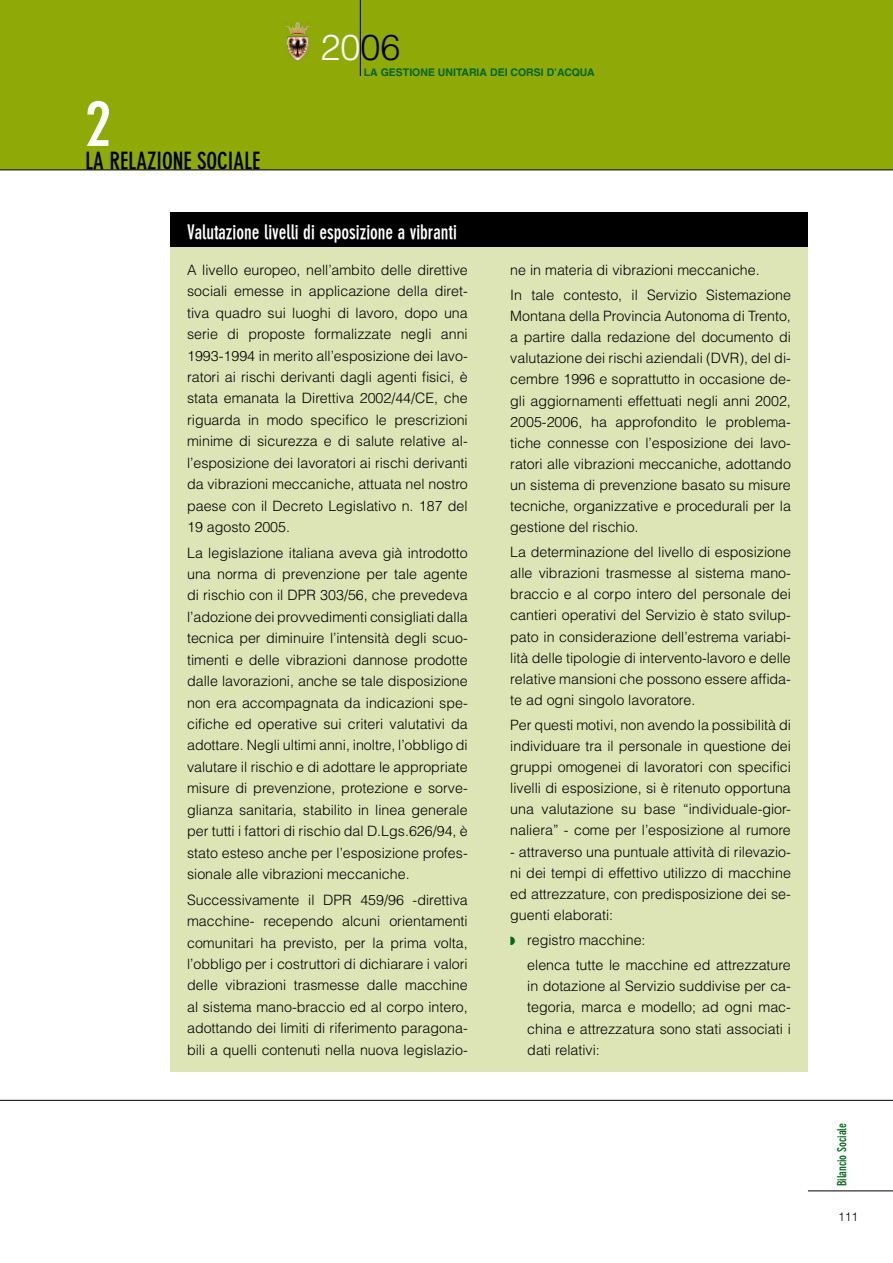
<style>
.page{position:relative;width:893px;height:1263px;background:#fff}
.page>*{position:absolute;margin:0;border:0;box-sizing:border-box;transform-origin:0 0}
.t1{font:63px "DIN Neuzeit Grotesk Bold Cond";color:#fff}
.t2{font:300 36px "Helvetica";color:#fff}
.t3{font:23.1px "DIN Neuzeit Grotesk Bold Cond";color:#000}
.t4{font:19.5px "DIN Neuzeit Grotesk Bold Cond";color:#fff}
.t5{font:300 14.25px/21.5px "Helvetica";color:#000;text-align:justify}
.t6{font:12px "DIN Neuzeit Grotesk Bold Cond";color:#01661f}
.t7{font:300 12px "Helvetica";color:#000}
.t8{font:700 10.5px "Helvetica";color:#01661f}
.s1{color:#000}
</style>
<div class="page">
<div style="left:0;top:0;width:893px;height:170px;background:#8fa906"></div>
<hr style="left:0;top:170px;width:893px;height:1px;background:#000">
<hr style="left:360px;top:0;width:1px;height:76px;background:#000">
<img style="left:286px;top:23px;width:24px;height:38px">
<hr style="left:0;top:1100px;width:893px;height:1px;background:#000">
<hr style="left:808px;top:1190px;width:85px;height:1px;background:#000">
<div style="left:170px;top:213px;width:638px;height:858px;background:#dde5b6"></div>
<div style="left:170px;top:213px;width:638px;height:34px;background:#000"></div>
<h1 class="t1" style="left:85px;top:87px;width:27px">2</h1>
<h3 class="t3" style="left:85px;top:147px;width:177px">lA RELAZIONE SOCIALE</h3>
<h2 class="t2" style="left:320px;top:24px;width:82px">20<span class="s1">06</span></h2>
<p class="t8" style="left:364px;top:66px;width:232px">LA GESTIONE UNITARIA DEI CORSI D’ACQUA</p>
<h3 class="t4" style="left:187px;top:220px;width:271px">Valutazione livelli di esposizione a vibranti</h3>
<p class="t5" style="left:187px;top:259px;width:282px">A livello europeo, nell’ambito delle direttive sociali emesse in applicazione della diret&shy;tiva quadro sui luoghi di lavoro, dopo una serie di proposte formalizzate negli anni 1993-1994 in merito all’esposizione dei lavo&shy;ratori ai rischi derivanti dagli agenti fisici, è stata emanata la Direttiva 2002/44/CE, che riguarda in modo specifico le prescrizioni minime di sicurezza e di salute relative al&shy;l’esposizione dei lavoratori ai rischi derivanti da vibrazioni meccaniche, attuata nel nostro paese con il Decreto Legislativo n. 187 del 19 agosto 2005.</p>
<p class="t5" style="left:187px;top:541px;width:282px">La legislazione italiana aveva già introdotto una norma di prevenzione per tale agente di rischio con il DPR 303/56, che prevedeva l’adozione dei provvedimenti consigliati dalla tecnica per diminuire l’intensità degli scuo&shy;timenti e delle vibrazioni dannose prodotte dalle lavorazioni, anche se tale disposizione non era accompagnata da indicazioni spe&shy;cifiche ed operative sui criteri valutativi da adottare. Negli ultimi anni, inoltre, l’obbligo di valutare il rischio e di adottare le appropriate misure di prevenzione, protezione e sorve&shy;glianza sanitaria, stabilito in linea generale per tutti i fattori di rischio dal D.Lgs.626/94, è stato esteso anche per l’esposizione profes&shy;sionale alle vibrazioni meccaniche.</p>
<p class="t5" style="left:187px;top:888px;width:282px">Successivamente il DPR 459/96 -direttiva macchine- recependo alcuni orientamenti comunitari ha previsto, per la prima volta, l’obbligo per i costruttori di dichiarare i valori delle vibrazioni trasmesse dalle macchine al sistema mano-braccio ed al corpo intero, adottando dei limiti di riferimento paragona&shy;bili a quelli contenuti nella nuova legislazio-</p>
<p class="t5" style="left:510px;top:257px;width:282px;line-height:25.3px">ne in materia di vibrazioni meccaniche.<br>In tale contesto, il Servizio Sistemazione</p>
<p class="t5" style="left:510px;top:305px;width:282px;line-height:21px">Montana della Provincia Autonoma di Trento, a partire dalla redazione del documento di valutazione dei rischi aziendali (DVR), del di&shy;cembre 1996 e soprattutto in occasione de&shy;gli aggiornamenti effettuati negli anni 2002, 2005-2006, ha approfondito le problema&shy;tiche connesse con l’esposizione dei lavo&shy;ratori alle vibrazioni meccaniche, adottando un sistema di prevenzione basato su misure tecniche, organizzative e procedurali per la gestione del rischio.</p>
<p class="t5" style="left:510px;top:541px;width:282px;line-height:21px">La determinazione del livello di esposizione alle vibrazioni trasmesse al sistema mano&shy;braccio e al corpo intero del personale dei cantieri operativi del Servizio è stato svilup&shy;pato in considerazione dell’estrema variabi&shy;lità delle tipologie di intervento-lavoro e delle relative mansioni che possono essere affida&shy;te ad ogni singolo lavoratore.</p>
<p class="t5" style="left:510px;top:714px;width:282px;line-height:21px">Per questi motivi, non avendo la possibilità di individuare tra il personale in questione dei gruppi omogenei di lavoratori con specifici livelli di esposizione, si è ritenuto opportuna una valutazione su base “individuale-gior&shy;naliera” - come per l’esposizione al rumore</p>
<p class="t5" style="left:510px;top:840px;width:282px;line-height:21px">- attraverso una puntuale attività di rilevazio&shy;ni dei tempi di effettivo utilizzo di macchine ed attrezzature, con predisposizione dei se&shy;guenti elaborati:</p>
<p class="t5" style="left:527px;top:927px;width:265px;line-height:25.3px">registro macchine:<br>elenca tutte le macchine ed attrezzature</p>
<p class="t5" style="left:527px;top:975px;width:265px;line-height:21px">in dotazione al Servizio suddivise per ca&shy;tegoria, marca e modello; ad ogni mac&shy;china e attrezzatura sono stati associati i dati relativi:</p>
<p class="t6" style="left:835px;top:1186px;width:65px;rotate:-90deg">Bilancio Sociale</p>
<p class="t7" style="left:838px;top:1210px;width:22px">111</p>
</div>
